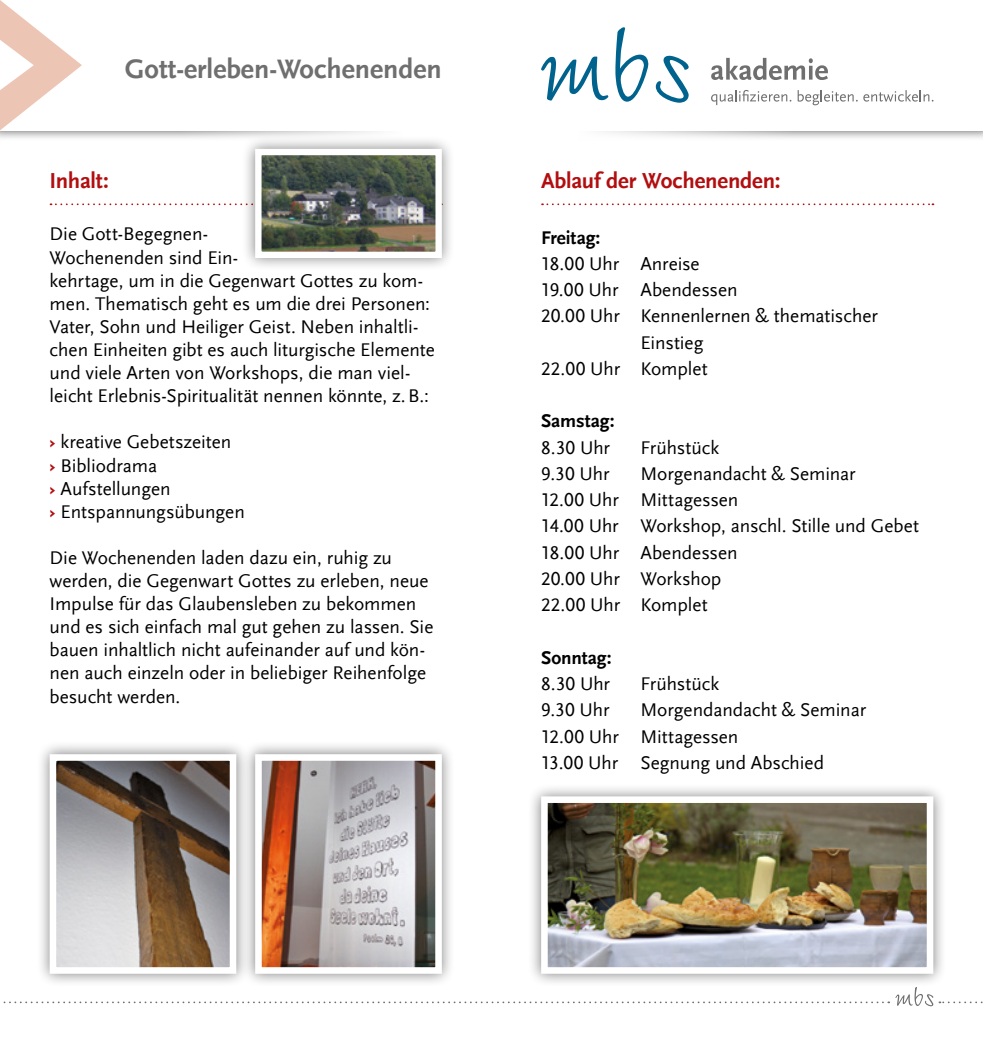
<style>
.page{position:relative;width:983px;height:1042px;background:#fff}
.page>*{position:absolute;margin:0;border:0;box-sizing:border-box;transform-origin:0 0}
.t1{font:700 28px "Scala Sans LF";color:#706f6f}
.t2{font:700 22.75px "Scala Sans LF";letter-spacing:-.01em;color:#b20e10}
.t3{font:19.25px/23.1px "Scala Sans LF";letter-spacing:-.005em;color:#000}
.t4{font:700 19.25px "Scala Sans LF";letter-spacing:-.005em;color:#000}
.s1{font-weight:700;color:#b20e10}
</style>
<div class="page">
<div style="left:0;top:0;width:982px;height:141px;background:#000;opacity:.7"></div>
<div style="left:0;top:0;width:982px;height:130px;background:#fff"></div>
<svg style="left:3px;top:1001px;width:876px;height:2px"></svg>
<svg style="left:895px;top:987px;width:38px;height:19px"></svg>
<svg style="left:939px;top:1001px;width:44px;height:2px"></svg>
<svg style="left:0;top:0;width:82px;height:130px"></svg>
<div style="left:487px;top:0;width:306px;height:159px;background:#fff"></div>
<div style="left:179px;top:0;width:314px;height:159px;background:#fff"></div>
<svg style="left:542px;top:203px;width:391px;height:2px"></svg>
<svg style="left:50px;top:203px;width:191px;height:2px"></svg>
<div style="left:36px;top:740px;width:214px;height:247px;background:#000;opacity:.5"></div>
<img style="left:58px;top:762px;width:170px;height:204px">
<div style="left:50px;top:754px;width:186px;height:220px;border:7px solid #fff"></div>
<div style="left:241px;top:740px;width:214px;height:247px;background:#000;opacity:.5"></div>
<img style="left:263px;top:762px;width:170px;height:204px">
<div style="left:255px;top:754px;width:186px;height:220px;border:7px solid #fff"></div>
<div style="left:527px;top:783px;width:419px;height:204px;background:#000;opacity:.5"></div>
<img style="left:549px;top:804px;width:376px;height:162px">
<div style="left:541px;top:796px;width:392px;height:178px;border:7px solid #fff"></div>
<svg style="left:655px;top:56px;width:33px;height:47px"></svg>
<svg style="left:541px;top:57px;width:67px;height:44px"></svg>
<svg style="left:615px;top:27px;width:33px;height:75px"></svg>
<svg style="left:711px;top:58px;width:116px;height:22px"></svg>
<svg style="left:711px;top:90px;width:80px;height:15px"></svg>
<svg style="left:797px;top:90px;width:60px;height:15px"></svg>
<svg style="left:863px;top:90px;width:70px;height:12px"></svg>
<div style="left:241px;top:135px;width:214px;height:136px;background:#000;opacity:.5"></div>
<img style="left:262px;top:156px;width:172px;height:95px">
<div style="left:255px;top:149px;width:186px;height:109px;border:6px solid #fff"></div>
<h1 class="t1" style="left:125px;top:53px;width:318px">Gott-erleben-Wochenenden</h1>
<p class="t2" style="left:50px;top:168px;width:61px">Inhalt:</p>
<p class="t3" style="left:50px;top:223px;width:386px">Die Gott-Begegnen-<br>Wochenenden sind Ein-<br>kehrtage, um in die Gegenwart Gottes zu kom&shy;men. Thematisch geht es um die drei Personen:<br>Vater, Sohn und Heiliger Geist. Neben inhaltli&shy;chen Einheiten gibt es auch liturgische Elemente und viele Arten von Workshops, die man viel&shy;leicht Erlebnis-Spiritualität nennen könnte, z.B.:</p>
<p class="t3" style="left:50px;top:431px;width:197px"><span class="s1">›</span> kreative Gebetszeiten<br><span class="s1">›</span> Bibliodrama<br><span class="s1">›</span> Aufstellungen<br><span class="s1">›</span> Entspannungsübungen</p>
<p class="t3" style="left:50px;top:546px;width:385px">Die Wochenenden laden dazu ein, ruhig zu werden, die Gegenwart Gottes zu erleben, neue Impulse für das Glaubensleben zu bekommen und es sich einfach mal gut gehen zu lassen. Sie bauen inhaltlich nicht aufeinander auf und kön&shy;nen auch einzeln oder in beliebiger Reihenfolge besucht werden.</p>
<p class="t2" style="left:541px;top:168px;width:241px">Ablauf der Wochenenden:</p>
<p class="t4" style="left:541px;top:226px;width:61px">Freitag:</p>
<p class="t3" style="left:541px;top:252px;width:160px">18.00 Uhr Anreise</p>
<p class="t3" style="left:541px;top:279px;width:198px">19.00 Uhr Abendessen</p>
<p class="t3" style="left:541px;top:305px;width:338px">20.00 Uhr Kennenlernen &amp; thematischer</p>
<p class="t3" style="left:640px;top:331px;width:65px">Einstieg</p>
<p class="t3" style="left:541px;top:357px;width:168px">22.00 Uhr Komplet</p>
<p class="t4" style="left:541px;top:410px;width:75px">Samstag:</p>
<p class="t3" style="left:541px;top:436px;width:70px">8.30 Uhr</p>
<p class="t3" style="left:640px;top:436px;width:80px">Frühstück</p>
<p class="t3" style="left:541px;top:462px;width:70px">9.30 Uhr</p>
<p class="t3" style="left:541px;top:461px;width:379px;line-height:26.2px;text-indent:99px">Morgenandacht &amp; Seminar<br>12.00 Uhr Mittagessen<br>14.00 Uhr Workshop, anschl. Stille und Gebet<br>18.00 Uhr Abendessen<br>20.00 Uhr Workshop<br>22.00 Uhr Komplet</p>
<p class="t4" style="left:541px;top:647px;width:72px">Sonntag:</p>
<p class="t3" style="left:541px;top:672px;width:70px">8.30 Uhr</p>
<p class="t3" style="left:640px;top:672px;width:80px">Frühstück</p>
<p class="t3" style="left:541px;top:699px;width:70px">9.30 Uhr</p>
<p class="t3" style="left:541px;top:697px;width:326px;line-height:26.2px;text-indent:99px">Morgendandacht &amp; Seminar<br>12.00 Uhr Mittagessen<br>13.00 Uhr Segnung und Abschied</p>
</div>
